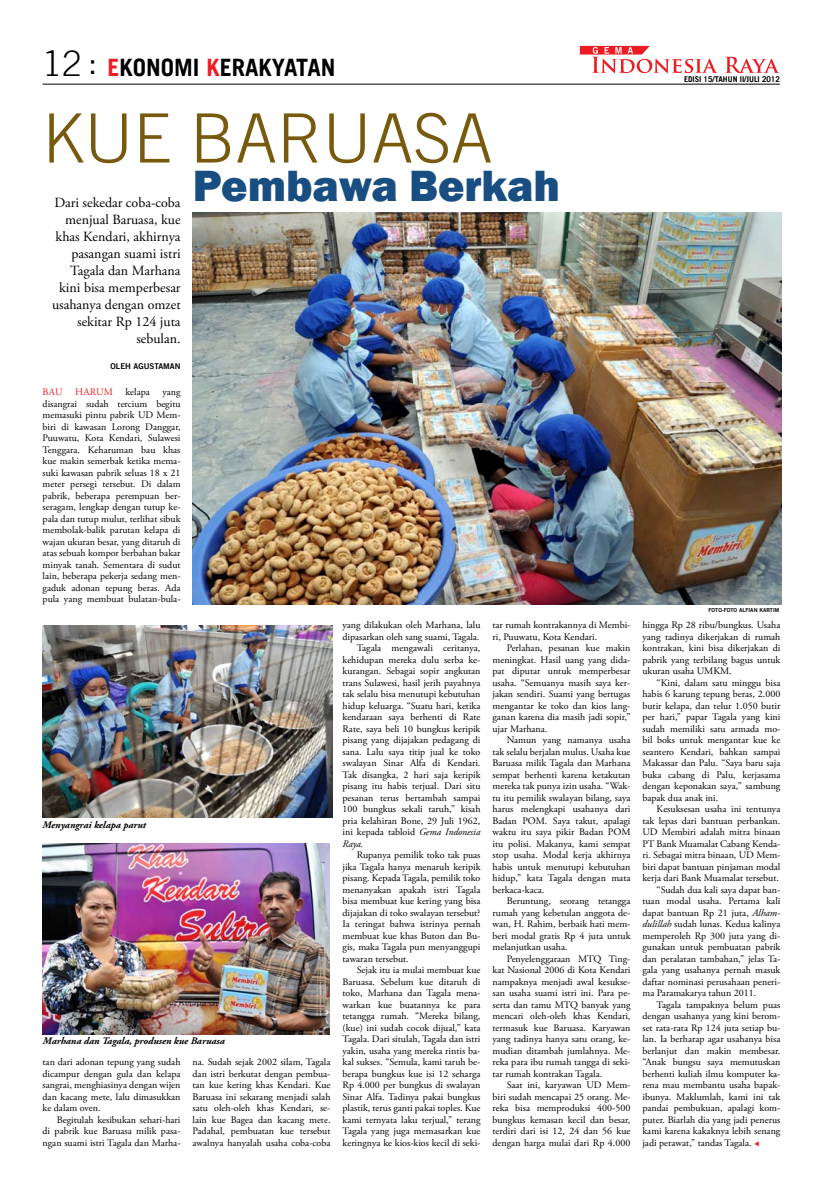
<style>
.page{position:relative;width:823px;height:1191px;background:#fff}
.page>*{position:absolute;margin:0;border:0;box-sizing:border-box;transform-origin:0 0}
.t1{font:300 68px "Trade Gothic LT";color:#785a0e}
.t2{font:800 45px "Franklin Gothic";color:#194e82}
.t3{font:700 24px "Trade Gothic LT";color:#000}
.t4{font:14px/17px "Adobe Garamond Pro";color:#000;text-align:right}
.t5{font:10px/11.5px "Adobe Garamond Pro";color:#000;text-align:justify}
.t6{font:italic 700 10px "Adobe Garamond Pro";color:#000}
.t7{font:10px "Adobe Garamond Pro";letter-spacing:.015em;color:#ed1c24}
.t8{font:italic 10px "Adobe Garamond Pro";color:#000}
.t9{font:700 8px "Trade Gothic LT";color:#000}
.t10{font:8px "Trade Gothic LT Bold Two";color:#000}
.t11{font:5.5px "Trade Gothic LT Bold Two";color:#000}
.s1{font-weight:300;font-size:35px}
.s2{color:#ed1c24}
.s3{font-style:italic}
</style>
<div class="page">
<img style="left:192px;top:213px;width:589px;height:391px">
<hr style="left:43px;top:84px;width:736px;height:1px;background:#000">
<svg style="left:579px;top:46px;width:200px;height:27px"></svg>
<img style="left:43px;top:625px;width:289px;height:192px">
<img style="left:43px;top:843px;width:287px;height:191px">
<h3 class="t3" style="left:43px;top:52px;width:294px"><span class="s1">12 :</span> <span class="s2">E</span>KONOMI <span class="s2">K</span>ERAKYATAN</h3>
<p class="t9" style="left:683px;top:74px;width:97px">EDISI 15/TAHUN II/JULI 2012</p>
<h1 class="t1" style="left:43px;top:98px;width:369px">KUE BAR UASA</h1>
<h2 class="t2" style="left:193px;top:156px;width:368px">Pembawa Berkah</h2>
<h3 class="t4" style="left:52px;top:195px;width:130px">Dari sekedar coba-coba menjual Baruasa, kue khas Kendari, akhirnya pasangan suami istri<br>Tagala dan Marhana kini bisa memperbesar usahanya dengan omzet sekitar Rp 124 juta sebulan.</h3>
<p class="t10" style="left:110px;top:361px;width:71px">OLEH AG USTAMAN</p>
<p class="t5" style="left:43px;top:387px;width:139px;text-indent:83px">kelapa yang disangrai sudah tercium begitu memasuki pintu pabrik UD Mem&shy;biri di kawasan Lorong Danggar, Puuwatu, Kota Kendari, Sulawesi Tenggara. Keharuman bau khas kue makin semerbak ketika mema&shy;suki kawasan pabrik seluas 18 x 21 meter persegi tersebut. Di dalam pabrik, beberapa perempuan ber&shy;seragam, lengkap dengan tutup ke&shy;pala dan tutup mulut, terlihat sibuk membolak-balik parutan kelapa di wajan ukuran besar, yang ditaruh di atas sebuah kompor berbahan bakar minyak tanah. Sementara di sudut lain, beberapa pekerja sedang men&shy;gaduk adonan tepung beras. Ada pula yang membuat bulatan-bula-</p>
<p class="t7" style="left:43px;top:386px;width:21px">Bau</p>
<p class="t7" style="left:75px;top:386px;width:38px">harum</p>
<p class="t6" style="left:43px;top:818px;width:105px">Menyangrai kelapa parut</p>
<p class="t6" style="left:43px;top:1035px;width:183px">Marhana dan Tagala, produsen kue Baruasa</p>
<p class="t5" style="left:43px;top:1056px;width:139px">tan dari adonan tepung yang sudah dicampur dengan gula dan kelapa sangrai, menghiasinya dengan wijen dan kacang mete, lalu dimasukkan ke dalam oven.</p>
<p class="t5" style="left:43px;top:1114px;width:139px;text-indent:14px">Begitulah kesibukan sehari-hari di pabrik kue Baruasa milik pasa&shy;ngan suami istri Tagala dan Marha-</p>
<p class="t5" style="left:192px;top:1056px;width:139px">na. Sudah sejak 2002 silam, Tagala dan istri berkutat dengan pembua&shy;tan kue kering khas Kendari. Kue Baruasa ini sekarang menjadi salah satu oleh-oleh khas Kendari, se&shy;lain kue Bagea dan kacang mete.<br>Padahal, pembuatan kue tersebut awalnya hanyalah usaha coba-coba</p>
<p class="t5" style="left:342px;top:619px;width:139px">yang dilakukan oleh Marhana, lalu</p>
<p class="t5" style="left:342px;top:631px;width:138px">dipasarkan oleh sang suami, Tagala.</p>
<p class="t5" style="left:356px;top:642px;width:125px">Tagala mengawali ceritanya,</p>
<p class="t5" style="left:342px;top:654px;width:139px">kehidupan mereka dulu serba ke-</p>
<p class="t5" style="left:342px;top:665px;width:139px">kurangan. Sebagai sopir angkutan</p>
<p class="t5" style="left:342px;top:677px;width:139px">trans Sulawesi, hasil jerih payahnya</p>
<p class="t5" style="left:342px;top:688px;width:139px">tak selalu bisa menutupi kebutuhan</p>
<p class="t5" style="left:342px;top:700px;width:139px">hidup keluarga. “Suatu hari, ketika</p>
<p class="t5" style="left:342px;top:711px;width:139px">kendaraan saya berhenti di Rate</p>
<p class="t5" style="left:342px;top:723px;width:139px">Rate, saya beli 10 bungkus keripik</p>
<p class="t5" style="left:342px;top:734px;width:139px">pisang yang dijajakan pedagang di</p>
<p class="t5" style="left:342px;top:746px;width:139px">sana. Lalu saya titip jual ke toko</p>
<p class="t5" style="left:342px;top:757px;width:139px">swalayan Sinar Alfa di Kendari.</p>
<p class="t5" style="left:342px;top:769px;width:139px">Tak disangka, 2 hari saja keripik</p>
<p class="t5" style="left:342px;top:780px;width:139px">pisang itu habis terjual. Dari situ</p>
<p class="t5" style="left:342px;top:792px;width:139px">pesanan terus bertambah sampai</p>
<p class="t5" style="left:342px;top:803px;width:139px">100 bungkus sekali taruh,” kisah</p>
<p class="t5" style="left:342px;top:815px;width:139px">pria kelahiran Bone, 29 Juli 1962,</p>
<p class="t5" style="left:342px;top:826px;width:139px">ini kepada tabloid <span class="s3">Gema Indonesia</span></p>
<p class="t8" style="left:342px;top:837px;width:22px">Raya.</p>
<p class="t5" style="left:342px;top:849px;width:139px;text-indent:14px">Rupanya pemilik toko tak puas jika Tagala hanya menaruh keripik pisang. Kepada Tagala, pemilik toko menanyakan apakah istri Tagala bisa membuat kue kering yang bisa dijajakan di toko swalayan tersebut?<br>Ia teringat bahwa istrinya pernah membuat kue khas Buton dan Bu&shy;gis, maka Tagala pun menyanggupi tawaran tersebut.</p>
<p class="t5" style="left:342px;top:964px;width:139px;text-indent:14px">Sejak itu ia mulai membuat kue Baruasa. Sebelum kue ditaruh di toko, Marhana dan Tagala mena&shy;warkan kue buatannya ke para tetangga rumah. “Mereka bilang, (kue) ini sudah cocok dijual,” kata Tagala. Dari situlah, Tagala dan istri yakin, usaha yang mereka rintis ba&shy;kal sukses. “Semula, kami taruh be&shy;berapa bungkus kue isi 12 seharga Rp 4.000 per bungkus di swalayan Sinar Alfa. Tadinya pakai bungkus plastik, terus ganti pakai toples. Kue kami ternyata laku terjual,” terang Tagala yang juga memasarkan kue keringnya ke kios-kios kecil di seki-</p>
<p class="t5" style="left:492px;top:619px;width:139px">tar rumah kontrakannya di Membi&shy;ri, Puuwatu, Kota Kendari.</p>
<p class="t5" style="left:492px;top:642px;width:139px;text-indent:14px">Perlahan, pesanan kue makin meningkat. Hasil uang yang dida&shy;pat diputar untuk memperbesar usaha. “Semuanya masih saya ker&shy;jakan sendiri. Suami yang bertugas mengantar ke toko dan kios lang&shy;ganan karena dia masih jadi sopir,” ujar Marhana.</p>
<p class="t5" style="left:492px;top:734px;width:139px;text-indent:14px">Namun yang namanya usaha tak selalu berjalan mulus. Usaha kue Baruasa milik Tagala dan Marhana sempat berhenti karena ketakutan mereka tak punya izin usaha. “Wak&shy;tu itu pemilik swalayan bilang, saya harus melengkapi usahanya dari Badan POM. Saya takut, apalagi waktu itu saya pikir Badan POM itu polisi. Makanya, kami sempat stop usaha. Modal kerja akhirnya habis untuk menutupi kebutuhan hidup,” kata Tagala dengan mata berkaca-kaca.</p>
<p class="t5" style="left:492px;top:895px;width:139px;text-indent:14px">Beruntung, seorang tetangga rumah yang kebetulan anggota de&shy;wan, H. Rahim, berbaik hati mem&shy;beri modal gratis Rp 4 juta untuk melanjutkan usaha.</p>
<p class="t5" style="left:492px;top:953px;width:139px;text-indent:14px">Penyelenggaraan MTQ Ting&shy;kat Nasional 2006 di Kota Kendari nampaknya menjadi awal kesukse&shy;san usaha suami istri ini. Para pe&shy;serta dan tamu MTQ banyak yang mencari oleh-oleh khas Kendari, termasuk kue Baruasa. Karyawan yang tadinya hanya satu orang, ke&shy;mudian ditambah jumlahnya. Me&shy;reka para ibu rumah tangga di seki&shy;tar rumah kontrakan Tagala.</p>
<p class="t5" style="left:492px;top:1079px;width:139px;text-indent:14px">Saat ini, karyawan UD Mem&shy;biri sudah mencapai 25 orang. Me&shy;reka bisa memproduksi 400-500 bungkus kemasan kecil dan besar, terdiri dari isi 12, 24 dan 56 kue dengan harga mulai dari Rp 4.000</p>
<p class="t11" style="left:708px;top:606px;width:72px">FOTO-FOTO ALFIAN KARTIM</p>
<p class="t5" style="left:642px;top:619px;width:139px">hingga Rp 28 ribu/bungkus. Usaha yang tadinya dikerjakan di rumah kontrakan, kini bisa dikerjakan di pabrik yang terbilang bagus untuk ukuran usaha UMKM.</p>
<p class="t5" style="left:642px;top:677px;width:139px;text-indent:14px">“Kini, dalam satu minggu bisa habis 6 karung tepung beras, 2.000 butir kelapa, dan telur 1.050 butir per hari,” papar Tagala yang kini sudah memiliki satu armada mo&shy;bil boks untuk mengantar kue ke seantero Kendari, bahkan sampai Makassar dan Palu. “Saya baru saja buka cabang di Palu, kerjasama dengan keponakan saya,” sambung bapak dua anak ini.</p>
<p class="t5" style="left:656px;top:803px;width:125px">Kesuksesan usaha ini tentunya</p>
<p class="t5" style="left:642px;top:815px;width:139px">tak lepas dari bantuan perbankan.</p>
<p class="t5" style="left:642px;top:826px;width:139px">UD Membiri adalah mitra binaan</p>
<p class="t5" style="left:642px;top:838px;width:139px">PT Bank Muamalat Cabang Kenda-</p>
<p class="t5" style="left:642px;top:849px;width:139px">ri. Sebagai mitra binaan, UD Mem-</p>
<p class="t5" style="left:642px;top:861px;width:139px">biri dapat bantuan pinjaman modal</p>
<p class="t5" style="left:642px;top:872px;width:138px">kerja dari Bank Muamalat tersebut.</p>
<p class="t5" style="left:656px;top:884px;width:125px">“Sudah dua kali saya dapat ban-</p>
<p class="t5" style="left:642px;top:895px;width:139px">tuan modal usaha. Pertama kali</p>
<p class="t5" style="left:642px;top:907px;width:139px">dapat bantuan Rp 21 juta, <span class="s3">Alham-</span></p>
<p class="t5" style="left:642px;top:918px;width:139px"><span class="s3">dulillah</span> sudah lunas. Kedua kalinya</p>
<p class="t5" style="left:642px;top:930px;width:139px">memperoleh Rp 300 juta yang di-</p>
<p class="t5" style="left:642px;top:941px;width:139px">gunakan untuk pembuatan pabrik</p>
<p class="t5" style="left:642px;top:953px;width:139px">dan peralatan tambahan,” jelas Ta-</p>
<p class="t5" style="left:642px;top:964px;width:139px">gala yang usahanya pernah masuk</p>
<p class="t5" style="left:642px;top:976px;width:139px">daftar nominasi perusahaan peneri-</p>
<p class="t5" style="left:642px;top:987px;width:115px">ma Paramakarya tahun 2011.</p>
<p class="t5" style="left:656px;top:999px;width:125px">Tagala tampaknya belum puas</p>
<p class="t5" style="left:642px;top:1010px;width:139px">dengan usahanya yang kini berom-</p>
<p class="t5" style="left:642px;top:1022px;width:139px">set rata-rata Rp 124 juta setiap bu-</p>
<p class="t5" style="left:642px;top:1033px;width:139px">lan. Ia berharap agar usahanya bisa</p>
<p class="t5" style="left:642px;top:1045px;width:139px">berlanjut dan makin membesar.</p>
<p class="t5" style="left:642px;top:1056px;width:139px">“Anak bungsu saya memutuskan</p>
<p class="t5" style="left:642px;top:1068px;width:139px">berhenti kuliah ilmu komputer ka-</p>
<p class="t5" style="left:642px;top:1079px;width:139px">rena mau membantu usaha bapak-</p>
<p class="t5" style="left:642px;top:1091px;width:139px">ibunya. Maklumlah, kami ini tak</p>
<p class="t5" style="left:642px;top:1102px;width:139px">pandai pembukuan, apalagi kom-</p>
<p class="t5" style="left:642px;top:1114px;width:139px">puter. Biarlah dia yang jadi penerus</p>
<p class="t5" style="left:642px;top:1125px;width:139px">kami karena kakaknya lebih senang</p>
<p class="t5" style="left:642px;top:1137px;width:118px">jadi perawat,” tandas Tagala. <span class="s2">▼</span></p>
</div>
